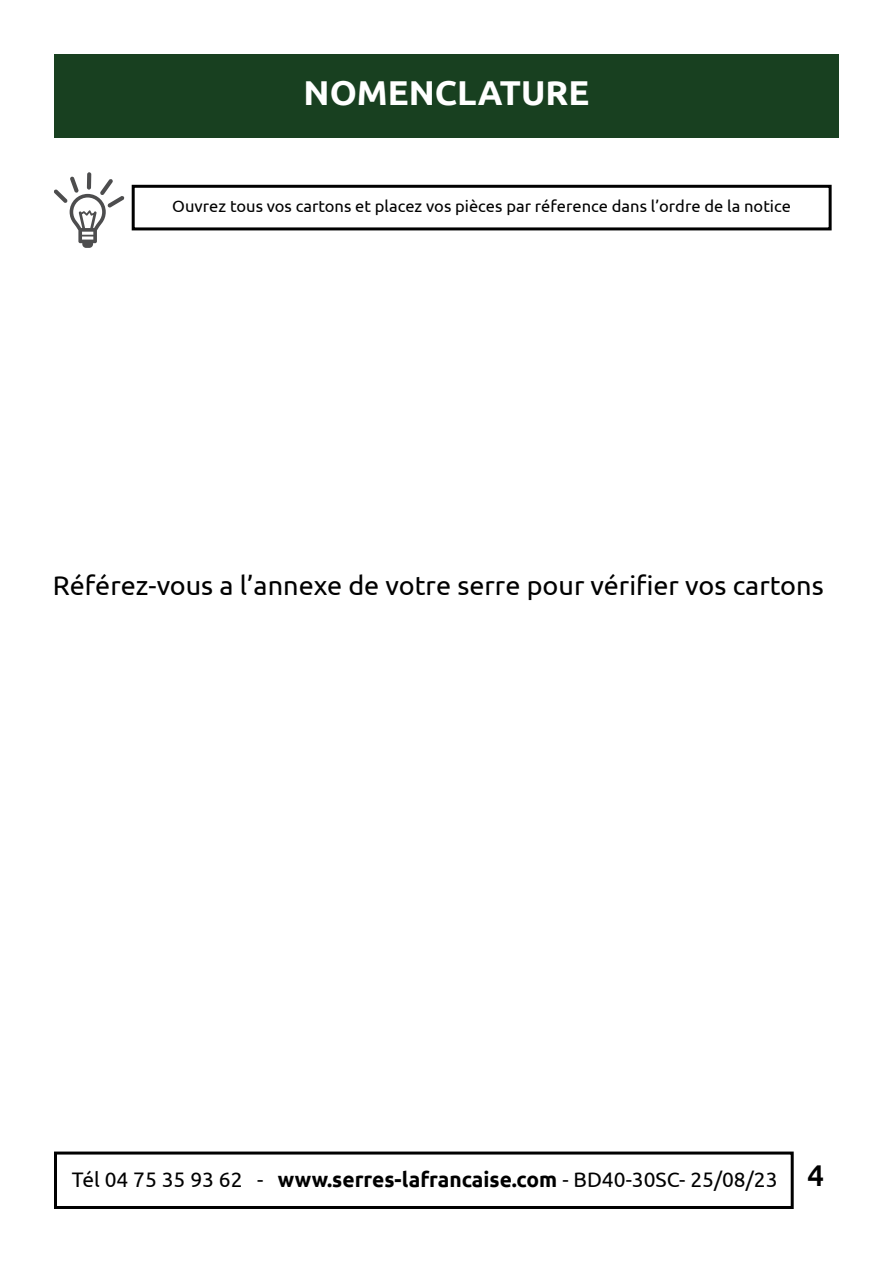
<style>
.page{position:relative;width:893px;height:1263px;background:#fff}
.page>*{position:absolute;margin:0;border:0;box-sizing:border-box;transform-origin:0 0}
.t1{font:700 34.5px "Ubuntu";color:#fff}
.t2{font:27px "Ubuntu";color:#000}
.t3{font:21px "Ubuntu";color:#000}
.t4{font:16.5px "Ubuntu";color:#000}
.s1{font-weight:700}
.s2{font-weight:500;font-size:30px}
</style>
<div class="page">
<div style="left:54px;top:54px;width:785px;height:83px;background:#184020"></div>
<div style="left:54px;top:1151px;width:740px;height:58px;border:3px solid #000"></div>
<svg style="left:54px;top:172px;width:70px;height:76px"></svg>
<div style="left:132px;top:185px;width:700px;height:45px;border:3px solid #000"></div>
<h1 class="t1" style="left:304px;top:72px;width:287px">NOMENCLATURE</h1>
<p class="t4" style="left:172px;top:196px;width:620px">Ouvrez tous vos cartons et placez vos pièces par réference dans l’ordre de la notice</p>
<h2 class="t2" style="left:53px;top:569px;width:772px">Référez-vous a l’annexe de votre serre pour vérifier vos cartons</h2>
<p class="t3" style="left:72px;top:1167px;width:754px">Tél 04 75 35 93 62 - <span class="s1">www.serres-lafrancaise.com</span> - BD40-30SC- 25/08/23 <span class="s2">4</span></p>
</div>
